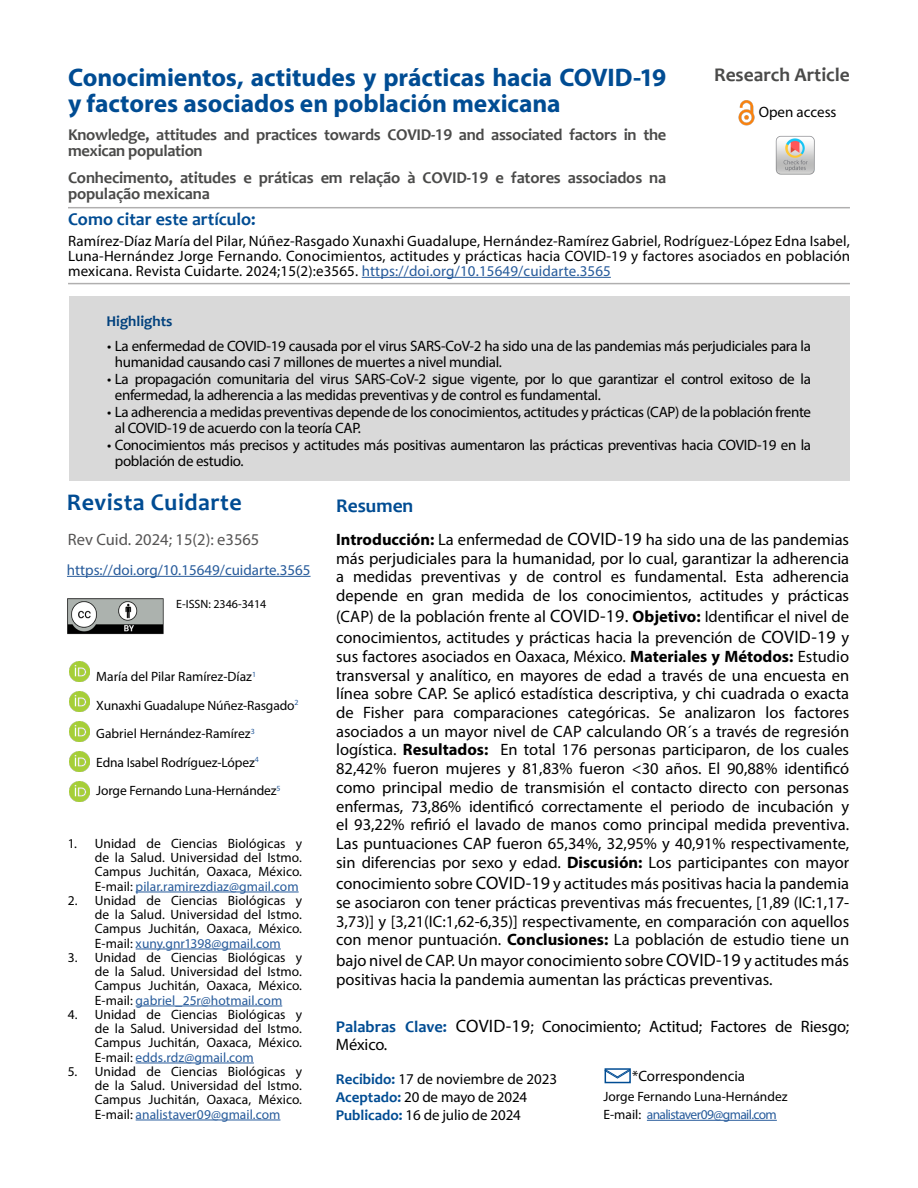
<style>
.page{position:relative;width:918px;height:1188px;background:#fff}
.page>*{position:absolute;margin:0;border:0;box-sizing:border-box;transform-origin:0 0}
.t1{font:700 25.5px/25.5px "Myriad Pro";letter-spacing:-.005em;color:#004c93}
.t2{font:700 24px "Candara";letter-spacing:.02em;color:#004c93}
.t3{font:700 19.5px "Candara";color:#4a4a49}
.t4{font:700 19.5px "Candara";color:#004c93}
.t5{font:700 18px "Candara";color:#004c93}
.t6{font:16.5px/18.8px "Myriad Pro";color:#000;text-align:justify}
.t7{font:700 16.5px/16.5px "Candara";letter-spacing:-.02em;color:#4a4a49}
.t8{font:16.5px "Myriad Pro";color:#555454}
.t9{font:15px/16.5px "Myriad Pro";letter-spacing:-.02em;color:#000}
.t10{font:15px "Myriad Pro";color:#275b9b}
.t11{font:15px "Myriad Pro";color:#000}
.t12{font:700 15px "Candara";color:#004c93}
.t13{font:13.5px/14.2px "Myriad Pro";color:#000;text-align:justify}
.t14{font:12px "Myriad Pro";color:#000}
.s1{font-family:"Myriad Pro";font-weight:600}
.s2{color:#275b9b}
.s3{font-weight:700}
.s4{font-size:18px}
.s5{font-family:"Candara";font-weight:700;color:#004c93}
</style>
<div class="page">
<hr style="left:68px;top:283px;width:782px;height:1px;background:#999898">
<hr style="left:68px;top:207px;width:782px;height:1px;background:#999898">
<hr style="left:362px;top:277px;width:249px;height:1px;background:#275b9b">
<hr style="left:67px;top:576px;width:244px;height:1px;background:#275b9b">
<hr style="left:136px;top:892px;width:163px;height:1px;background:#275b9b">
<hr style="left:136px;top:949px;width:145px;height:1px;background:#275b9b">
<hr style="left:136px;top:1006px;width:146px;height:1px;background:#275b9b">
<hr style="left:136px;top:1063px;width:118px;height:1px;background:#275b9b">
<hr style="left:136px;top:1120px;width:144px;height:1px;background:#275b9b">
<div style="left:69px;top:296px;width:780px;height:184px;background:#d9d9d9"></div>
<hr style="left:647px;top:1120px;width:130px;height:1px;background:#275b9b">
<div style="left:605px;top:1068px;width:26px;height:15px;border:2px solid #004c93"></div>
<svg style="left:604px;top:1069px;width:27px;height:10px"></svg>
<img style="left:738px;top:100px;width:17px;height:25px">
<img style="left:775px;top:135px;width:40px;height:40px">
<img style="left:67px;top:598px;width:97px;height:36px">
<img style="left:69px;top:662px;width:21px;height:20px">
<img style="left:69px;top:721px;width:21px;height:20px">
<img style="left:69px;top:751px;width:21px;height:21px">
<img style="left:69px;top:781px;width:21px;height:21px">
<img style="left:69px;top:692px;width:21px;height:20px">
<h1 class="t1" style="left:68px;top:64px;width:600px">Conocimientos, actitudes y prácticas hacia COVID-19 y factores asociados en población mexicana</h1>
<p class="t7" style="left:68px;top:126px;width:600px">Knowledge, attitudes and practices towards COVID-<span class="s1">19</span> and associated factors in the mexican population</p>
<p class="t7" style="left:68px;top:169px;width:600px">Conhecimento, atitudes e práticas em relação à COVID-<span class="s1">19</span> e fatores associados na população mexicana</p>
<p class="t3" style="left:714px;top:63px;width:137px">Research Article</p>
<p class="t11" style="left:759px;top:103px;width:79px">Open access</p>
<p class="t5" style="left:68px;top:208px;width:189px">Como citar este artículo:</p>
<p class="t9" style="left:68px;top:233px;width:784px;line-height:15px;text-align:justify">Ramírez-Díaz María del Pilar, Núñez-Rasgado Xunaxhi Guadalupe, Hernández-Ramírez Gabriel, Rodríguez-López Edna Isabel, Luna-Hernández Jorge Fernando. Conocimientos, actitudes y prácticas hacia COVID-19 y factores asociados en población mexicana. Revista Cuidarte. 2024;15(2):e3565. <span class="s2">https://doi.org/10.15649/cuidarte.3565</span></p>
<p class="t12" style="left:107px;top:311px;width:67px">Highlights</p>
<p class="t9" style="left:115px;top:337px;width:698px;text-indent:-8px">• La enfermedad de COVID-19 causada por el virus SARS-CoV-2 ha sido una de las pandemias más perjudiciales para la humanidad causando casi 7 millones de muertes a nivel mundial.</p>
<p class="t9" style="left:115px;top:370px;width:698px;text-indent:-8px">• La propagación comunitaria del virus SARS-CoV-2 sigue vigente, por lo que garantizar el control exitoso de la enfermedad, la adherencia a las medidas preventivas y de control es fundamental.</p>
<p class="t9" style="left:115px;top:403px;width:698px;text-indent:-8px">• La adherencia a medidas preventivas depende de los conocimientos, actitudes y prácticas (CAP) de la población frente al COVID-19 de acuerdo con la teoría CAP.</p>
<p class="t9" style="left:115px;top:436px;width:698px;text-indent:-8px">• Conocimientos más precisos y actitudes más positivas aumentaron las prácticas preventivas hacia COVID-19 en la población de estudio.</p>
<h2 class="t2" style="left:67px;top:487px;width:176px">Revista Cuidarte</h2>
<p class="t8" style="left:68px;top:529px;width:193px">Rev Cuid. 2024; 15(2): e3565</p>
<p class="t10" style="left:67px;top:561px;width:245px">https://doi.org/10.15649/cuidarte.3565</p>
<p class="t14" style="left:176px;top:596px;width:92px">E-ISSN: 2346-3414</p>
<p class="t13" style="left:96px;top:662px;width:204px;line-height:28.5px;text-align:left">María del Pilar Ramírez-Díaz<sup>1<br></sup>Xunaxhi Guadalupe Núñez-Rasgado<sup>2<br></sup>Gabriel Hernández-Ramírez<sup>3<br></sup>Edna Isabel Rodríguez-López<sup>4<br></sup>Jorge Fernando Luna-Hernández<sup>5</sup></p>
<p class="t13" style="left:95px;top:836px;width:209px;text-indent:-27px">1. Unidad de Ciencias Biológicas y de la Salud. Universidad del Istmo.<br>Campus Juchitán, Oaxaca, México.<br>E-mail: <span class="s2">pilar.ramirezdiaz@gmail.com</span></p>
<p class="t13" style="left:95px;top:893px;width:209px;text-indent:-27px">2. Unidad de Ciencias Biológicas y de la Salud. Universidad del Istmo.<br>Campus Juchitán, Oaxaca, México.<br>E-mail: <span class="s2">xuny.gnr1398@gmail.com</span></p>
<p class="t13" style="left:95px;top:950px;width:209px;text-indent:-27px">3. Unidad de Ciencias Biológicas y de la Salud. Universidad del Istmo.<br>Campus Juchitán, Oaxaca, México.<br>E-mail: <span class="s2">gabriel_25r@hotmail.com</span></p>
<p class="t13" style="left:95px;top:1007px;width:209px;text-indent:-27px">4. Unidad de Ciencias Biológicas y de la Salud. Universidad del Istmo.<br>Campus Juchitán, Oaxaca, México.<br>E-mail: <span class="s2">edds.rdz@gmail.com</span></p>
<p class="t13" style="left:95px;top:1064px;width:209px;text-indent:-27px">5. Unidad de Ciencias Biológicas y de la Salud. Universidad del Istmo.<br>Campus Juchitán, Oaxaca, México.<br>E-mail: <span class="s2">analistaver09@gmail.com</span></p>
<p class="t4" style="left:336px;top:493px;width:79px">Resumen</p>
<p class="t6" style="left:336px;top:530px;width:515px"><span class="s3">Introducción:</span> La enfermedad de <span class="s4">COVID-19</span> ha sido una de las pandemias más perjudiciales para la humanidad, por lo cual, garantizar la adherencia a medidas preventivas y de control es fundamental. Esta adherencia depende en gran medida de los conocimientos, actitudes y prácticas</p>
<p class="t6" style="left:336px;top:606px;width:515px;line-height:21px">(CAP) de la población frente al <span class="s4">COVID-19.</span> <span class="s3">Objetivo:</span> Identificar el nivel de conocimientos, actitudes y prácticas hacia la prevención de <span class="s4">COVID-19</span> y</p>
<p class="t6" style="left:336px;top:647px;width:515px">sus factores asociados en Oaxaca, México. <span class="s3">Materiales y Métodos:</span> Estudio transversal y analítico, en mayores de edad a través de una encuesta en línea sobre CAP. Se aplicó estadística descriptiva, y chi cuadrada o exacta de Fisher para comparaciones categóricas. Se analizaron los factores asociados a un mayor nivel de CAP calculando OR´s a través de regresión logística. <span class="s3">Resultados:</span> En total 176 personas participaron, de los cuales 82,42% fueron mujeres y 81,83% fueron &lt;30 años. El 90,88% identificó como principal medio de transmisión el contacto directo con personas enfermas, 73,86% identificó correctamente el periodo de incubación y el 93,22% refirió el lavado de manos como principal medida preventiva.<br>Las puntuaciones CAP fueron 65,34%, 32,95% y 40,91% respectivamente, sin diferencias por sexo y edad. <span class="s3">Discusión:</span> Los participantes con mayor</p>
<p class="t6" style="left:336px;top:874px;width:515px">conocimiento sobre <span class="s4">COVID-19</span> y actitudes más positivas hacia la pandemia se asociaron con tener prácticas preventivas más frecuentes, [1,89 (IC:1,17- 3,73)] y [3,21(IC:1,62-6,35)] respectivamente, en comparación con aquellos con menor puntuación. <span class="s3">Conclusiones:</span> La población de estudio tiene un</p>
<p class="t6" style="left:336px;top:951px;width:515px">bajo nivel de CAP. Un mayor conocimiento sobre <span class="s4">COVID-19</span> y actitudes más positivas hacia la pandemia aumentan las prácticas preventivas.</p>
<p class="t6" style="left:336px;top:1017px;width:515px;line-height:18px"><span class="s5">Palabras Clave:</span> <span class="s4">COVID-19</span>; Conocimiento; Actitud; Factores de Riesgo;<br>México.</p>
<p class="t9" style="left:336px;top:1070px;width:223px;line-height:18px"><span class="s5">Recibido:</span> 17 de noviembre de 2023<br><span class="s5">Aceptado:</span> 20 de mayo de 2024<br><span class="s5">Publicado:</span> 16 de julio de 2024</p>
<p class="t11" style="left:632px;top:1067px;width:115px">*Correspondencia</p>
<p class="t13" style="left:603px;top:1087px;width:186px;line-height:18px">Jorge Fernando Luna-Hernández<br>E-mail: <span class="s2">analistaver09@gmail.com</span></p>
</div>
